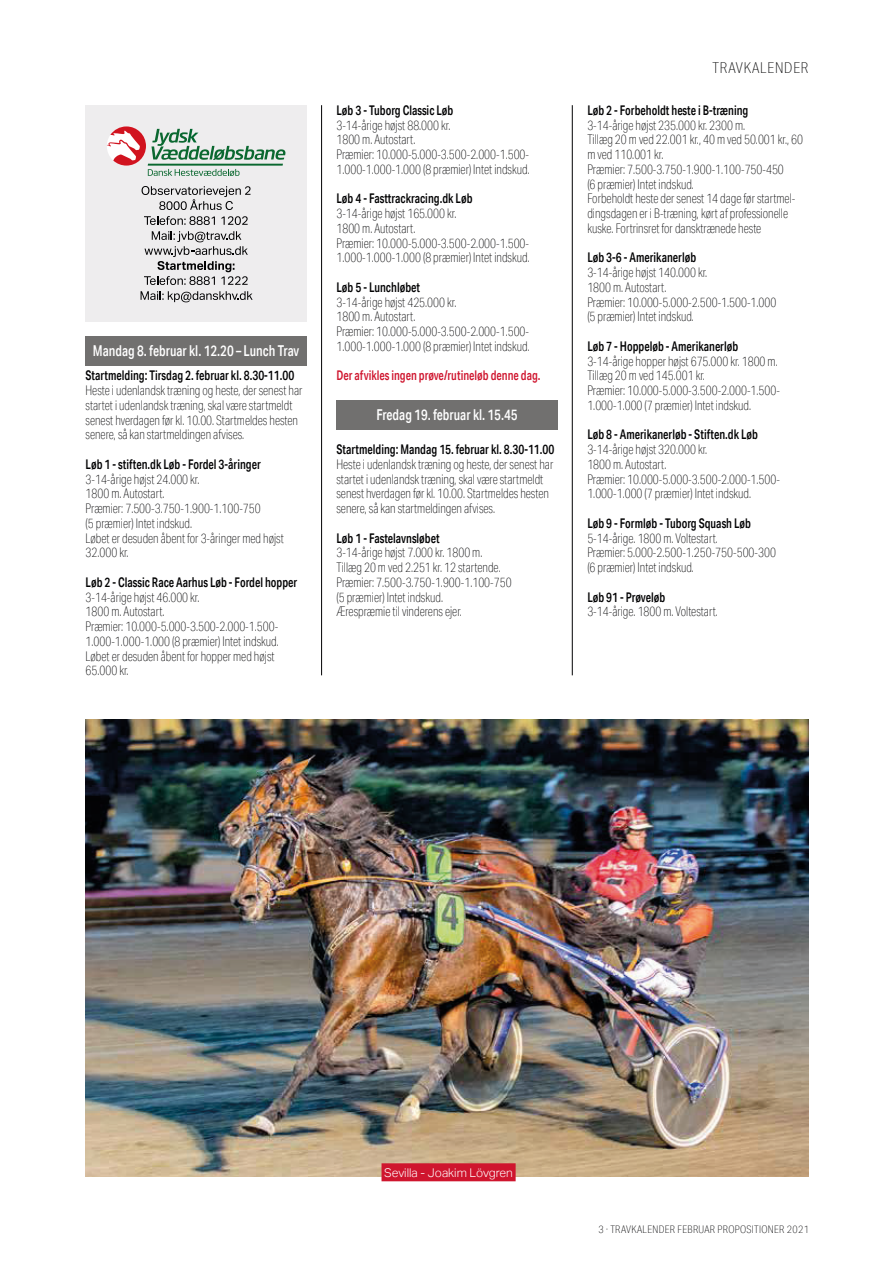
<style>
.page{position:relative;width:893px;height:1263px;background:#fff}
.page>*{position:absolute;margin:0;border:0;box-sizing:border-box;transform-origin:0 0}
.t1{font:500 15px "Aktiv Grotesk Cd";color:#fff;scale:.9 1}
.t2{font:100 15px "Aktiv Grotesk Cd";letter-spacing:.05em;color:#020203}
.t3{font:100 13.35px/14.7px "Aktiv Grotesk Cd";color:#020203;scale:.89 1}
.t4{font:500 13.35px "Aktiv Grotesk Cd";color:#cf152e;scale:.89 1}
.t5{font:300 12px "Aktiv Grotesk";color:#fff}
.t6{font:100 10.5px "Aktiv Grotesk Cd";letter-spacing:.03em;color:#020203}
.s1{font-weight:500}
</style>
<div class="page">
<hr style="left:321px;top:105px;width:1px;height:570px;background:#020203">
<hr style="left:572px;top:105px;width:1px;height:570px;background:#020203">
<div style="left:336px;top:400px;width:222px;height:30px;background:#71706f"></div>
<div style="left:86px;top:105px;width:221px;height:216px;background:#eeedee"></div>
<svg style="left:107px;top:126px;width:178px;height:50px"></svg>
<svg style="left:142px;top:186px;width:109px;height:24px"></svg>
<svg style="left:144px;top:216px;width:71px;height:9px"></svg>
<svg style="left:221px;top:216px;width:27px;height:9px"></svg>
<svg style="left:144px;top:231px;width:104px;height:54px"></svg>
<svg style="left:141px;top:291px;width:112px;height:11px"></svg>
<div style="left:86px;top:336px;width:221px;height:30px;background:#71706f"></div>
<img style="left:86px;top:719px;width:723px;height:458px">
<div style="left:382px;top:1163px;width:134px;height:18px;background:#cf152e"></div>
<p class="t1" style="left:93px;top:342px;width:231px">Mandag 8. februar kl. 12.20 – Lunch Trav</p>
<p class="t3" style="left:86px;top:368px;width:245px"><span class="s1">Startmelding: Tirsdag 2. februar kl. 8.30-11.00<br></span>Heste i udenlandsk træning og heste, der senest har startet i udenlandsk træning, skal være startmeldt senest hverdagen før kl. 10.00. Startmeldes hesten senere, så kan startmeldingen afvises.</p>
<p class="t3" style="left:86px;top:457px;width:224px"><span class="s1">Løb 1 - stiften.dk Løb - Fordel 3-åringer<br></span>3-14-årige højst 24.000 kr.<br>1800 m. Autostart.<br>Præmier: 7.500-3.750-1.900-1.100-750<br>(5 præmier) Intet indskud.<br>Løbet er desuden åbent for 3-åringer med højst<br>32.000 kr.</p>
<p class="t3" style="left:86px;top:575px;width:239px"><span class="s1">Løb 2 - Classic Race Aarhus Løb - Fordel hopper </span>3-14-årige højst 46.000 kr.<br>1800 m. Autostart.<br>Præmier: 10.000-5.000-3.500-2.000-1.500- 1.000-1.000-1.000 (8 præmier) Intet indskud.<br>Løbet er desuden åbent for hopper med højst 65.000 kr.</p>
<p class="t3" style="left:336px;top:103px;width:219px"><span class="s1">Løb 3 - Tuborg Classic Løb<br></span>3-14-årige højst 88.000 kr.<br>1800 m. Autostart.<br>Præmier: 10.000-5.000-3.500-2.000-1.500- 1.000-1.000-1.000 (8 præmier) Intet indskud.</p>
<p class="t3" style="left:336px;top:191px;width:219px"><span class="s1">Løb 4 - Fasttrackracing.dk Løb<br></span>3-14-årige højst 165.000 kr.<br>1800 m. Autostart.<br>Præmier: 10.000-5.000-3.500-2.000-1.500- 1.000-1.000-1.000 (8 præmier) Intet indskud.</p>
<p class="t3" style="left:336px;top:280px;width:219px"><span class="s1">Løb 5 - Lunchløbet<br></span>3-14-årige højst 425.000 kr.<br>1800 m. Autostart.<br>Præmier: 10.000-5.000-3.500-2.000-1.500-<br>1.000-1.000-1.000 (8 præmier) Intet indskud.</p>
<p class="t4" style="left:336px;top:367px;width:231px">Der afvikles ingen prøve/rutineløb denne dag.</p>
<p class="t1" style="left:376px;top:406px;width:158px">Fredag 19. februar kl. 15.45</p>
<p class="t3" style="left:336px;top:442px;width:246px"><span class="s1">Startmelding: Mandag 15. februar kl. 8.30-11.00<br></span>Heste i udenlandsk træning og heste, der senest har startet i udenlandsk træning, skal være startmeldt senest hverdagen før kl. 10.00. Startmeldes hesten senere, så kan startmeldingen afvises.</p>
<p class="t3" style="left:336px;top:530px;width:198px"><span class="s1">Løb 1 - Fastelavnsløbet<br></span>3-14-årige højst 7.000 kr. 1800 m.<br>Tillæg 20 m ved 2.251 kr. 12 startende.<br>Præmier: 7.500-3.750-1.900-1.100-750 (5 præmier) Intet indskud.<br>Ærespræmie til vinderens ejer.</p>
<p class="t2" style="left:712px;top:60px;width:97px">TRAVKALENDER</p>
<p class="t3" style="left:587px;top:103px;width:244px"><span class="s1">Løb 2 - Forbeholdt heste i B-træning<br></span>3-14-årige højst 235.000 kr. 2300 m.<br>Tillæg 20 m ved 22.001 kr., 40 m ved 50.001 kr., 60 m ved 110.001 kr.<br>Præmier: 7.500-3.750-1.900-1.100-750-450<br>(6 præmier) Intet indskud.<br>Forbeholdt heste der senest 14 dage før startmel&shy;dingsdagen er i B-træning, kørt af professionelle kuske. Fortrinsret for dansktrænede heste</p>
<p class="t3" style="left:587px;top:250px;width:214px"><span class="s1">Løb 3-6 - Amerikanerløb<br></span>3-14-årige højst 140.000 kr.<br>1800 m. Autostart.<br>Præmier: 10.000-5.000-2.500-1.500-1.000 (5 præmier) Intet indskud.</p>
<p class="t3" style="left:587px;top:339px;width:218px"><span class="s1">Løb 7 - Hoppeløb - Amerikanerløb </span>3-14-årige hopper højst 675.000 kr. 1800 m.<br>Tillæg 20 m ved 145.001 kr.<br>Præmier: 10.000-5.000-3.500-2.000-1.500- 1.000-1.000 (7 præmier) Intet indskud.</p>
<p class="t3" style="left:587px;top:427px;width:218px"><span class="s1">Løb 8 - Amerikanerløb - Stiften.dk Løb </span>3-14-årige højst 320.000 kr.<br>1800 m. Autostart.<br>Præmier: 10.000-5.000-3.500-2.000-1.500- 1.000-1.000 (7 præmier) Intet indskud.</p>
<p class="t3" style="left:587px;top:516px;width:213px"><span class="s1">Løb 9 - Formløb - Tuborg Squash Løb </span>5-14-årige. 1800 m. Voltestart.<br>Præmier: 5.000-2.500-1.250-750-500-300 (6 præmier) Intet indskud.</p>
<p class="t3" style="left:587px;top:589px;width:148px"><span class="s1">Løb 91 - Prøveløb<br></span>3-14-årige. 1800 m. Voltestart.</p>
<p class="t5" style="left:384px;top:1166px;width:130px">Sevilla - Joakim Lövgren</p>
<p class="t6" style="left:598px;top:1223px;width:212px">3 · TRAVKALENDER FEBRUAR PROPOSITIONER 2021</p>
</div>
